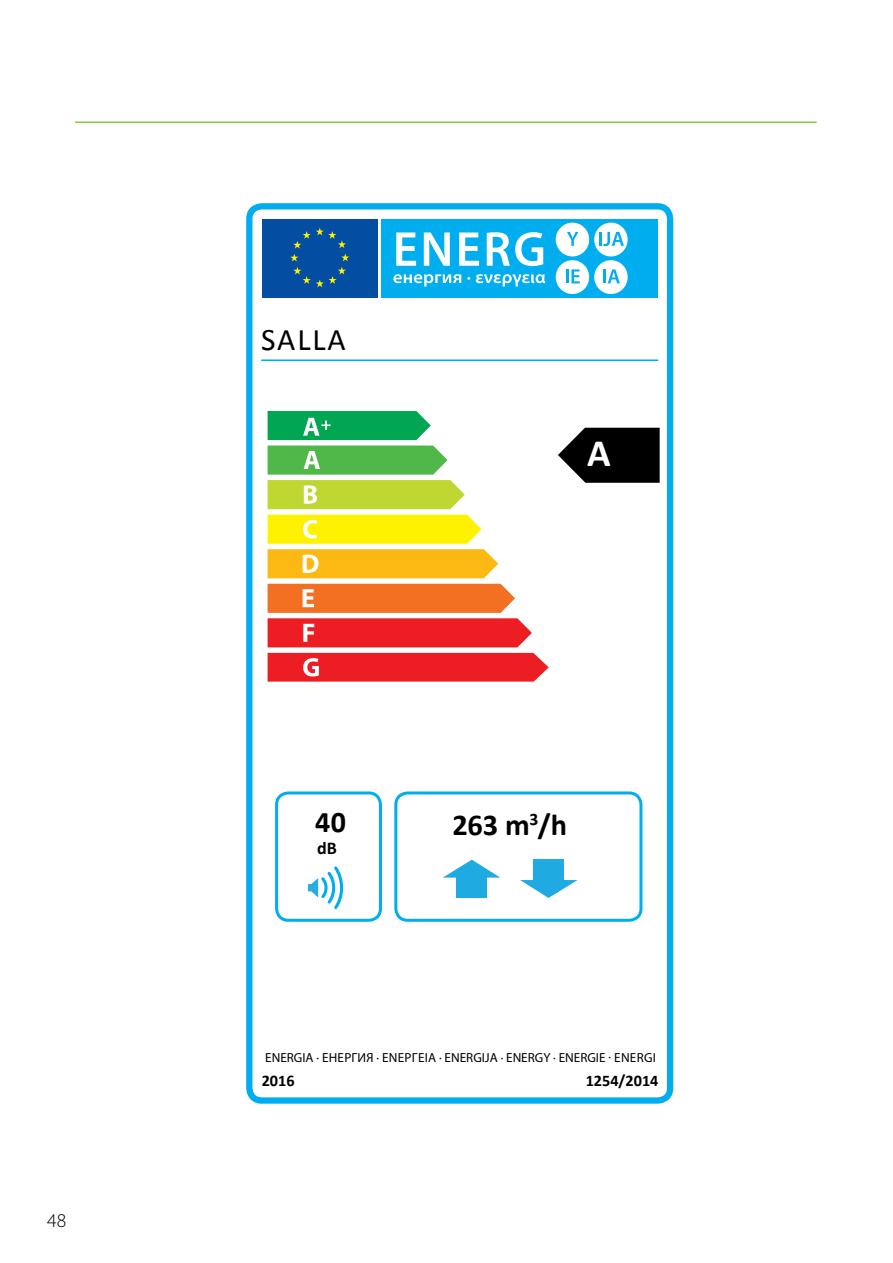
<style>
.page{position:relative;width:893px;height:1263px;background:#fff}
.page>*{position:absolute;margin:0;border:0;box-sizing:border-box;transform-origin:0 0}
.t1{font:700 39px "Calibri";color:#fff}
.t2{font:31.5px "Calibri";letter-spacing:.06em;color:#000}
.t3{font:700 30.3px "Calibri";color:#000}
.t4{font:700 30px "Calibri";color:#000}
.t5{font:300 19.5px "Myriad Pro";color:#000}
.t6{font:700 18px "Calibri";color:#000}
.t7{font:700 16.2px "Calibri";color:#000}
.t8{font:13.2px "Myriad Pro";letter-spacing:.005em;color:#000}
</style>
<div class="page">
<hr style="left:76px;top:121px;width:740px;height:2px;background:#8dc63f">
<svg style="left:268px;top:515px;width:230px;height:63px"></svg>
<svg style="left:268px;top:584px;width:264px;height:63px;background:#f26044"></svg>
<svg style="left:268px;top:653px;width:281px;height:29px;background:#ee2a31"></svg>
<svg style="left:268px;top:411px;width:197px;height:98px"></svg>
<div style="left:246px;top:203px;width:427px;height:901px;border:6px solid #00aeef;border-radius:12px"></div>
<div style="left:262px;top:219px;width:115px;height:78px;background:#034ea2"></div>
<div style="left:381px;top:219px;width:276px;height:78px;background:#00aeef"></div>
<svg style="left:293px;top:267px;width:53px;height:20px"></svg>
<svg style="left:290px;top:228px;width:59px;height:33px"></svg>
<svg style="left:396px;top:232px;width:20px;height:34px"></svg>
<svg style="left:424px;top:232px;width:26px;height:34px"></svg>
<svg style="left:459px;top:232px;width:20px;height:34px"></svg>
<svg style="left:487px;top:232px;width:56px;height:34px"></svg>
<svg style="left:393px;top:274px;width:68px;height:12px"></svg>
<svg style="left:476px;top:274px;width:69px;height:12px"></svg>
<div style="left:556px;top:223px;width:33px;height:33px;background:#fff;border-radius:50%"></div>
<svg style="left:567px;top:232px;width:11px;height:14px"></svg>
<div style="left:594px;top:223px;width:34px;height:33px;background:#fff;border-radius:50%"></div>
<div style="left:556px;top:260px;width:33px;height:34px;background:#fff;border-radius:50%"></div>
<hr style="left:566px;top:269px;width:3px;height:14px;background:#00aeef">
<svg style="left:571px;top:269px;width:9px;height:14px"></svg>
<div style="left:594px;top:260px;width:34px;height:34px;background:#fff;border-radius:50%"></div>
<hr style="left:599px;top:232px;width:3px;height:14px;background:#00aeef">
<svg style="left:603px;top:232px;width:21px;height:14px"></svg>
<hr style="left:603px;top:269px;width:3px;height:14px;background:#00aeef">
<svg style="left:608px;top:269px;width:12px;height:14px"></svg>
<hr style="left:261px;top:359px;width:397px;height:2px;background:#00aeef">
<svg style="left:558px;top:428px;width:102px;height:55px;background:#232323"></svg>
<div style="left:275px;top:791px;width:107px;height:131px;border:3px solid #00aeef;border-radius:12px"></div>
<div style="left:394px;top:791px;width:248px;height:131px;border:3px solid #00aeef;border-radius:12px"></div>
<svg style="left:307px;top:866px;width:37px;height:43px"></svg>
<svg style="left:444px;top:860px;width:55px;height:17px"></svg>
<div style="left:456px;top:876px;width:31px;height:22px;background:#1faae1"></div>
<svg style="left:520px;top:880px;width:58px;height:18px"></svg>
<div style="left:534px;top:860px;width:30px;height:21px;background:#1faae1"></div>
<h3 class="t5" style="left:47px;top:1208px;width:21px">48</h3>
<h2 class="t2" style="left:261px;top:320px;width:86px">SALLA</h2>
<h1 class="t1" style="left:587px;top:429px;width:25px">A</h1>
<h3 class="t4" style="left:315px;top:804px;width:32px">40</h3>
<h3 class="t6" style="left:317px;top:837px;width:21px">dB</h3>
<h3 class="t3" style="left:453px;top:806px;width:116px">263 m<sup>3</sup>/h</h3>
<p class="t8" style="left:265px;top:1049px;width:392px">ENERGIA · ЕНЕРГИЯ · ΕΝΕΡΓΕΙΑ · ENERGIJA · ENERGY · ENERGIE · ENERGI</p>
<p class="t7" style="left:262px;top:1070px;width:34px">2016</p>
<p class="t7" style="left:586px;top:1070px;width:74px">1254/2014</p>
</div>
